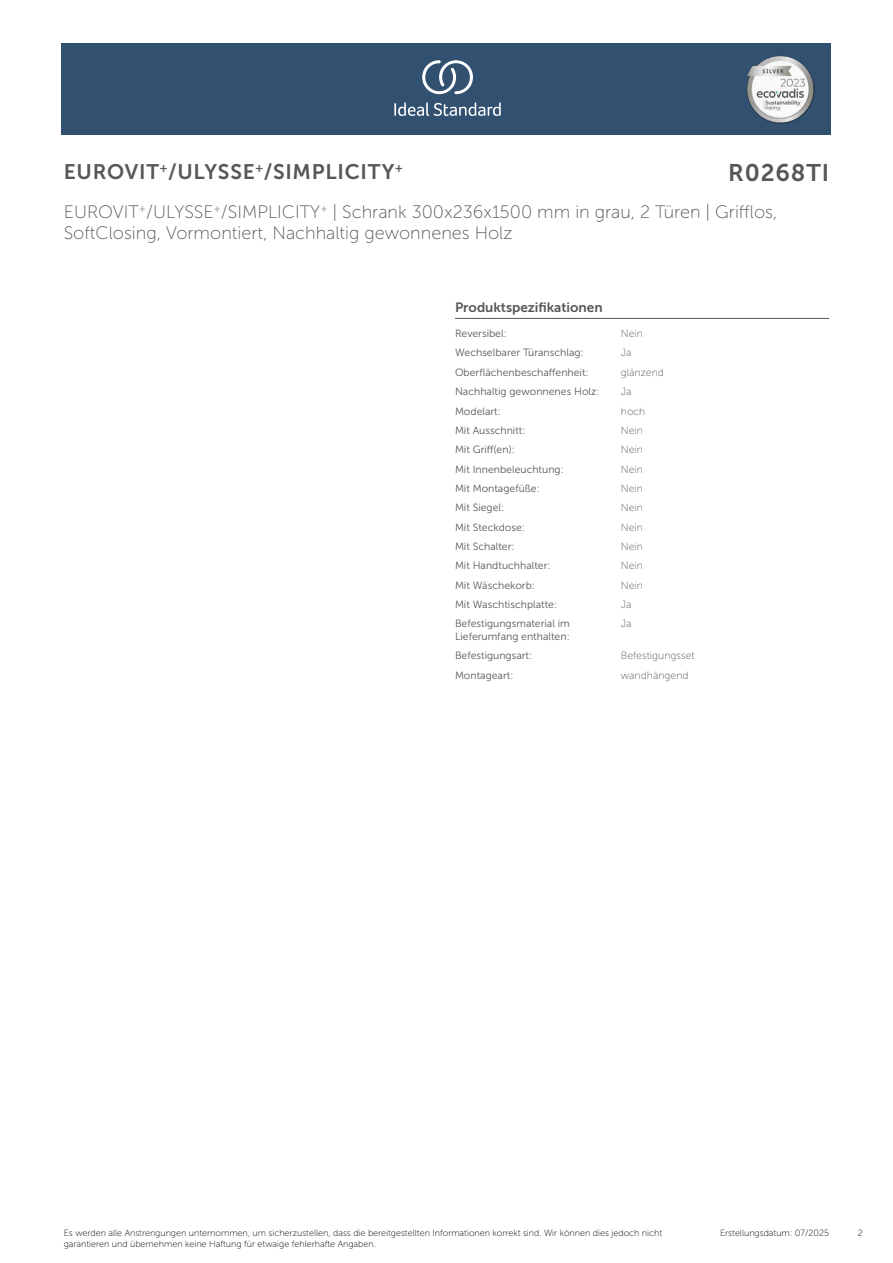
<style>
.page{position:relative;width:893px;height:1263px;background:#fff}
.page>*{position:absolute;margin:0;border:0;box-sizing:border-box;transform-origin:0 0}
.t1{font:24px "Museo Sans 700";letter-spacing:.035em;color:#575756}
.t2{font:21px "Museo Sans 700";letter-spacing:.035em;color:#575756}
.t3{font:18px/21.6px "Museo Sans 100";color:#575756}
.head_9pt{font:13.5px "Museo Sans 700";color:#575756}
.head_general{font:10.5px/12.6px "Museo Sans 300";color:#575756}
.value_general{font:10.5px "Museo Sans 100";color:#575756}
.t4{font:9px/10.8px "Museo Sans 100";color:#000}
</style>
<div class="page">
<div style="left:62px;top:43px;width:769px;height:91px;background:#325070"></div>
<hr style="left:455px;top:318px;width:166px;height:1px;background:#575756">
<hr style="left:621px;top:318px;width:208px;height:1px;background:#575756">
<svg style="left:394px;top:102px;width:107px;height:14px"></svg>
<svg style="left:422px;top:60px;width:51px;height:34px"></svg>
<img style="left:746px;top:56px;width:68px;height:67px">
<h2 class="t2" style="left:64px;top:160px;width:341px">EUROVIT<sup>+</sup>/ULYSSE<sup>+</sup>/SIMPLICITY<sup>+</sup></h2>
<h1 class="t1" style="left:728px;top:160px;width:102px">R0268TI</h1>
<h3 class="t3" style="left:64px;top:201px;width:715px">EUROVIT<sup>+</sup>/ULYSSE<sup>+</sup>/SIMPLICITY<sup>+</sup> | Schrank 300x236x1500 mm in grau, 2 Türen | Grifflos,<br>SoftClosing, Vormontiert, Nachhaltig gewonnenes Holz</h3>
<h2 class="head_9pt" style="left:455px;top:300px;width:149px">Produktspezifikationen</h2>
<h3 class="head_general" style="left:455px;top:327px;width:53px">Reversibel:</h3>
<p class="value_general" style="left:621px;top:328px;width:24px">Nein</p>
<h3 class="head_general" style="left:455px;top:347px;width:130px">Wechselbarer Türanschlag:</h3>
<p class="value_general" style="left:621px;top:347px;width:12px">Ja</p>
<h3 class="head_general" style="left:455px;top:366px;width:135px">Oberflächenbeschaffenheit:</h3>
<p class="value_general" style="left:621px;top:367px;width:45px">glänzend</p>
<h3 class="head_general" style="left:455px;top:385px;width:146px">Nachhaltig gewonnenes Holz:</h3>
<p class="value_general" style="left:621px;top:386px;width:12px">Ja</p>
<h3 class="head_general" style="left:455px;top:405px;width:47px">Modelart:</h3>
<p class="value_general" style="left:621px;top:405px;width:26px">hoch</p>
<h3 class="head_general" style="left:455px;top:424px;width:72px">Mit Ausschnitt:</h3>
<p class="value_general" style="left:621px;top:425px;width:24px">Nein</p>
<h3 class="head_general" style="left:455px;top:443px;width:61px">Mit Griff(en):</h3>
<p class="value_general" style="left:621px;top:444px;width:24px">Nein</p>
<h3 class="head_general" style="left:455px;top:463px;width:110px">Mit Innenbeleuchtung:</h3>
<p class="value_general" style="left:621px;top:463px;width:24px">Nein</p>
<h3 class="head_general" style="left:455px;top:482px;width:86px">Mit Montagefüße:</h3>
<p class="value_general" style="left:621px;top:483px;width:24px">Nein</p>
<h3 class="head_general" style="left:455px;top:501px;width:51px">Mit Siegel:</h3>
<p class="value_general" style="left:621px;top:502px;width:24px">Nein</p>
<h3 class="head_general" style="left:455px;top:521px;width:71px">Mit Steckdose:</h3>
<p class="value_general" style="left:621px;top:521px;width:24px">Nein</p>
<h3 class="head_general" style="left:455px;top:540px;width:61px">Mit Schalter:</h3>
<p class="value_general" style="left:621px;top:541px;width:24px">Nein</p>
<h3 class="head_general" style="left:455px;top:560px;width:97px">Mit Handtuchhalter:</h3>
<p class="value_general" style="left:621px;top:560px;width:24px">Nein</p>
<h3 class="head_general" style="left:455px;top:579px;width:81px">Mit Wäschekorb:</h3>
<p class="value_general" style="left:621px;top:580px;width:24px">Nein</p>
<h3 class="head_general" style="left:455px;top:598px;width:104px">Mit Waschtischplatte:</h3>
<p class="value_general" style="left:621px;top:599px;width:12px">Ja</p>
<h3 class="head_general" style="left:455px;top:618px;width:116px">Befestigungsmaterial im<br>Lieferumfang enthalten:</h3>
<p class="value_general" style="left:621px;top:618px;width:12px">Ja</p>
<h3 class="head_general" style="left:455px;top:650px;width:79px">Befestigungsart:</h3>
<p class="value_general" style="left:621px;top:650px;width:75px">Befestigungsset</p>
<h3 class="head_general" style="left:455px;top:669px;width:60px">Montageart:</h3>
<p class="value_general" style="left:621px;top:670px;width:69px">wandhängend</p>
<p class="t4" style="left:64px;top:1227px;width:600px">Es werden alle Anstrengungen unternommen, um sicherzustellen, dass die bereitgestellten Informationen korrekt sind. Wir können dies jedoch nicht garantieren und übernehmen keine Haftung für etwaige fehlerhafte Angaben.</p>
<p class="t4" style="left:720px;top:1227px;width:111px">Erstellungsdatum: 07/2025</p>
<p class="t4" style="left:858px;top:1227px;width:7px">2</p>
</div>
